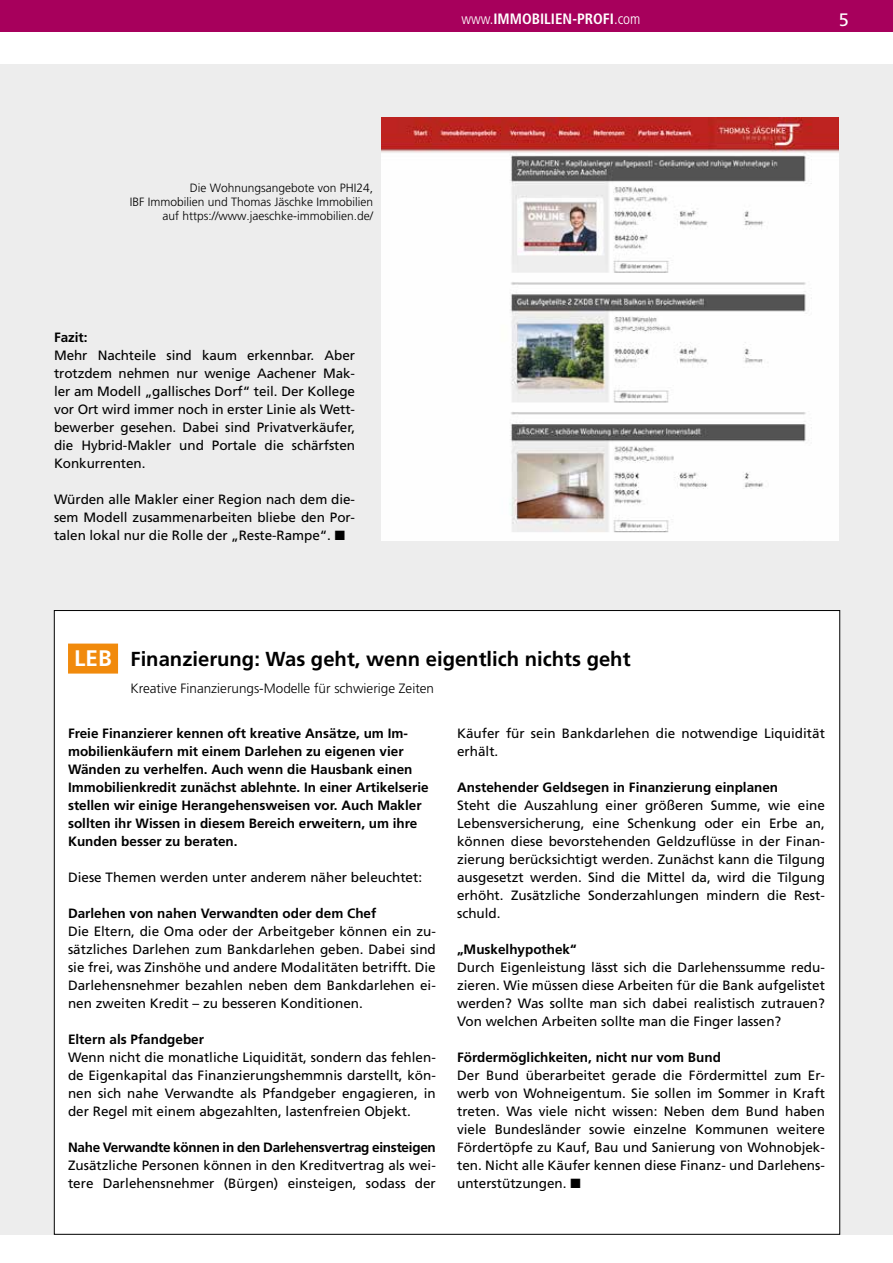
<style>
.page{position:relative;width:893px;height:1263px;background:#fff}
.page>*{position:absolute;margin:0;border:0;box-sizing:border-box;transform-origin:0 0}
.t1{font:700 20.25px "Frutiger LT Pro";color:#000}
.t2{font:18px "Frutiger LT Pro";color:#fff}
.t3{font:700 condensed 15px "Frutiger";color:#fff}
.t4{font:13.5px/18px "Frutiger LT Pro";color:#000;text-align:justify}
.t5{font:700 13.5px/18px "Frutiger LT Pro";color:#000}
.t6{font:700 13.5px "Frutiger LT Pro";letter-spacing:-.02em;color:#000}
.t7{font:300 13.5px "Frutiger LT Pro";color:#000}
.t8{font:300 12px/14.2px "Frutiger LT Pro";color:#000;text-align:right}
.s1{font-weight:300}
.s2{font-size:22.5px;color:#fff}
</style>
<div class="page">
<div style="left:0;top:0;width:893px;height:31px;background:#a7005c"></div>
<div style="left:0;top:64px;width:893px;height:1170px;background:#ededed"></div>
<img style="left:382px;top:117px;width:457px;height:423px">
<div style="left:54px;top:610px;width:786px;height:624px;background:#fff"></div>
<div style="left:68px;top:644px;width:50px;height:30px;background:#f18a0c"></div>
<p class="t3" style="left:461px;top:10px;width:181px"><span class="s1">www.</span>IMMOBILIEN-PROFI<span class="s1">.com</span></p>
<h2 class="t2" style="left:839px;top:9px;width:12px">5</h2>
<p class="t8" style="left:130px;top:181px;width:245px">Die Wohnungsangebote von PHI24,<br>IBF Immobilien und Thomas Jäschke Immobilien auf https://www.jaeschke-immobilien.de/</p>
<p class="t5" style="left:54px;top:328px;width:35px">Fazit:</p>
<p class="t4" style="left:54px;top:346px;width:303px">Mehr Nachteile sind kaum erkennbar. Aber trotzdem nehmen nur wenige Aachener Mak&shy;ler am Modell „gallisches Dorf“ teil. Der Kollege vor Ort wird immer noch in erster Linie als Wett&shy;bewerber gesehen. Dabei sind Privatverkäufer, die Hybrid-Makler und Portale die schärfsten Konkurrenten.</p>
<p class="t4" style="left:54px;top:490px;width:303px">Würden alle Makler einer Region nach dem die&shy;sem Modell zusammenarbeiten bliebe den Por&shy;talen lokal nur die Rolle der „Reste-Rampe“. ■</p>
<h1 class="t1" style="left:74px;top:647px;width:558px"><span class="s2">LEB</span> Finanzierung: Was geht, wenn eigentlich nichts geht</h1>
<p class="t7" style="left:131px;top:680px;width:305px">Kreative Finanzierungs-Modelle für schwierige Zeiten</p>
<p class="t5" style="left:68px;top:724px;width:362px">Freie Finanzierer kennen oft kreative Ansätze, um Im&shy;mobilienkäufern mit einem Darlehen zu eigenen vier Wänden zu verhelfen. Auch wenn die Hausbank einen Immobilienkredit zunächst ablehnte. In einer Artikelserie stellen wir einige Herangehensweisen vor. Auch Makler sollten ihr Wissen in diesem Bereich erweitern, um ihre Kunden besser zu beraten.</p>
<p class="t4" style="left:68px;top:868px;width:356px">Diese Themen werden unter anderem näher beleuchtet:</p>
<p class="t5" style="left:68px;top:904px;width:310px">Darlehen von nahen Verwandten oder dem Chef</p>
<p class="t4" style="left:68px;top:922px;width:369px">Die Eltern, die Oma oder der Arbeitgeber können ein zu&shy;sätzliches Darlehen zum Bankdarlehen geben. Dabei sind sie frei, was Zinshöhe und andere Modalitäten betrifft. Die Darlehensnehmer bezahlen neben dem Bankdarlehen ei&shy;nen zweiten Kredit – zu besseren Konditionen.</p>
<p class="t5" style="left:68px;top:1030px;width:138px">Eltern als Pfandgeber</p>
<p class="t4" style="left:68px;top:1048px;width:369px">Wenn nicht die monatliche Liquidität, sondern das fehlen&shy;de Eigenkapital das Finanzierungshemmnis darstellt, kön&shy;nen sich nahe Verwandte als Pfandgeber engagieren, in der Regel mit einem abgezahlten, lastenfreien Objekt.</p>
<p class="t6" style="left:68px;top:1139px;width:369px">Nahe Verwandte können in den Darlehensvertrag einsteigen</p>
<p class="t4" style="left:68px;top:1156px;width:369px">Zusätzliche Personen können in den Kreditvertrag als wei&shy;tere Darlehensnehmer (Bürgen) einsteigen, sodass der</p>
<p class="t4" style="left:457px;top:724px;width:369px">Käufer für sein Bankdarlehen die notwendige Liquidität erhält.</p>
<p class="t5" style="left:457px;top:778px;width:323px">Anstehender Geldsegen in Finanzierung einplanen</p>
<p class="t4" style="left:457px;top:796px;width:369px">Steht die Auszahlung einer größeren Summe, wie eine Lebensversicherung, eine Schenkung oder ein Erbe an, können diese bevorstehenden Geldzuflüsse in der Finan&shy;zierung berücksichtigt werden. Zunächst kann die Tilgung ausgesetzt werden. Sind die Mittel da, wird die Tilgung erhöht. Zusätzliche Sonderzahlungen mindern die Rest&shy;schuld.</p>
<p class="t5" style="left:457px;top:940px;width:121px">„Muskelhypothek“</p>
<p class="t4" style="left:457px;top:958px;width:369px">Durch Eigenleistung lässt sich die Darlehenssumme redu&shy;zieren. Wie müssen diese Arbeiten für die Bank aufgelistet werden? Was sollte man sich dabei realistisch zutrauen?<br>Von welchen Arbeiten sollte man die Finger lassen?</p>
<p class="t5" style="left:457px;top:1048px;width:265px">Fördermöglichkeiten, nicht nur vom Bund</p>
<p class="t4" style="left:457px;top:1066px;width:369px">Der Bund überarbeitet gerade die Fördermittel zum Er&shy;werb von Wohneigentum. Sie sollen im Sommer in Kraft treten. Was viele nicht wissen: Neben dem Bund haben viele Bundesländer sowie einzelne Kommunen weitere Fördertöpfe zu Kauf, Bau und Sanierung von Wohnobjek&shy;ten. Nicht alle Käufer kennen diese Finanz- und Darlehens&shy;unterstützungen. ■</p>
</div>
